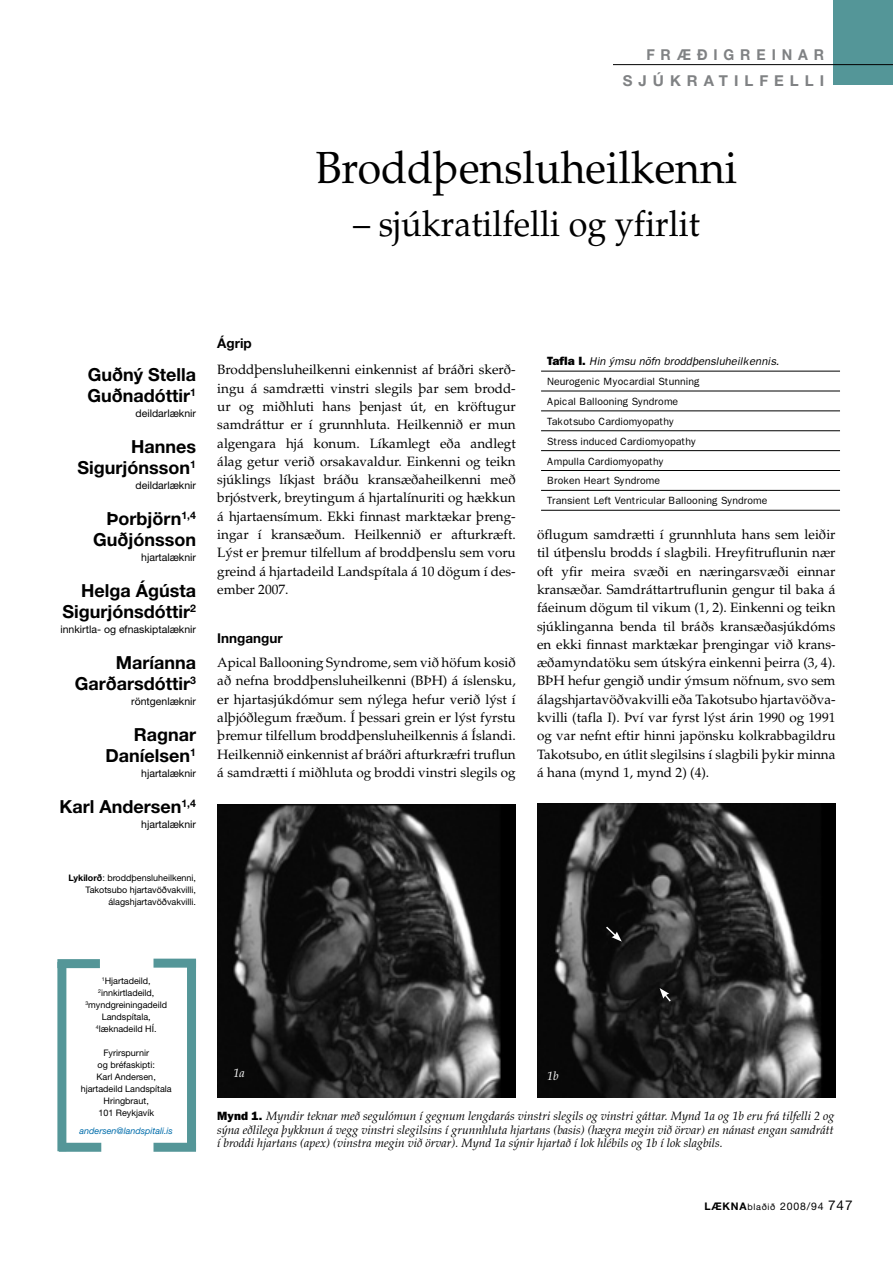
<style>
.page{position:relative;width:893px;height:1263px;background:#fff}
.page>*{position:absolute;margin:0;border:0;box-sizing:border-box;transform-origin:0 0}
.t1{font:45px "Palatino";color:#000;scale:.95 1}
.t2{font:36px "Palatino";color:#000;scale:.95 1}
.t3{font:700 18px/21px "Helvetica Neue";color:#000;text-align:right}
.t4{font:700 15px/25.5px "Helvetica Neue";letter-spacing:.4em;color:#808284;text-align:right;scale:.95 1}
.t5{font:13.5px/18.3px "Palatino";color:#000;text-align:justify}
.t6{font:700 13.5px "Helvetica Neue";color:#000}
.t7{font:italic 12px/13.5px "Palatino";color:#000;text-align:justify}
.t8{font:italic 12px "Palatino";color:#fff}
.t9{font:italic 11.25px "Franklin Gothic";color:#000}
.t10{font:10.5px/19.8px "Franklin Gothic";color:#000}
.t11{font:10.5px "Helvetica Neue";color:#000}
.t12{font:9px/12px "Helvetica Neue";color:#000;text-align:center}
.t13{font:italic 9px "Helvetica Neue";color:#006dab}
.s1{font-weight:700}
.s2{font-weight:800;font-style:normal;font-size:12px}
.s3{font-family:"Franklin Gothic";font-weight:800;font-style:normal}
.s4{font-size:9px}
.s5{font-size:13.5px}
</style>
<div class="page">
<div style="left:833px;top:0;width:60px;height:85px;background:#549698"></div>
<hr style="left:613px;top:64px;width:280px;height:1px;background:#000">
<div style="left:57px;top:959px;width:43px;height:9px;background:#549698"></div>
<div style="left:153px;top:959px;width:43px;height:9px;background:#549698"></div>
<div style="left:187px;top:959px;width:9px;height:191px;background:#549698"></div>
<div style="left:57px;top:962px;width:9px;height:189px;background:#549698"></div>
<div style="left:59px;top:1143px;width:42px;height:9px;background:#549698"></div>
<div style="left:153px;top:1143px;width:43px;height:9px;background:#549698"></div>
<hr style="left:541px;top:371px;width:299px;height:1px;background:#000">
<hr style="left:541px;top:391px;width:299px;height:1px;background:#000">
<hr style="left:541px;top:411px;width:299px;height:1px;background:#000">
<hr style="left:541px;top:430px;width:299px;height:1px;background:#000">
<hr style="left:541px;top:450px;width:299px;height:1px;background:#000">
<hr style="left:541px;top:470px;width:299px;height:1px;background:#000">
<hr style="left:541px;top:490px;width:299px;height:1px;background:#000">
<hr style="left:541px;top:510px;width:299px;height:1px;background:#000">
<img style="left:537px;top:804px;width:299px;height:293px">
<img style="left:217px;top:804px;width:299px;height:293px">
<svg style="left:660px;top:988px;width:12px;height:15px"></svg>
<svg style="left:604px;top:925px;width:18px;height:16px"></svg>
<p class="t4" style="left:646px;top:42px;width:85px">FR ÆÐIGREI</p>
<p class="t4" style="left:623px;top:42px;width:212px">NAR<br>SJ ÚKRATI LFELLI</p>
<h1 class="t1" style="left:315px;top:142px;width:446px">Broddþensluheilkenni</h1>
<h2 class="t2" style="left:353px;top:202px;width:367px">– sjúkratilfelli og yfirlit</h2>
<h3 class="t3" style="left:88px;top:364px;width:110px;text-align:left">Guðný Stella<br>Guðnadóttir<sup>1</sup></h3>
<p class="t11" style="left:136px;top:407px;width:62px">deildarlæknir</p>
<h3 class="t3" style="left:78px;top:436px;width:120px">Hannes<br>Sigurjónsson<sup>1</sup></h3>
<p class="t11" style="left:136px;top:479px;width:62px">deildarlæknir</p>
<h3 class="t3" style="left:93px;top:508px;width:105px">Þorbjörn<sup>1,4<br></sup>Guðjónsson</h3>
<p class="t11" style="left:141px;top:551px;width:56px">hjartalæknir</p>
<h3 class="t3" style="left:63px;top:580px;width:135px">Helga Ágústa<br>Sigurjónsdóttir<sup>2</sup></h3>
<p class="t11" style="left:60px;top:623px;width:137px">innkirtla- og efnaskiptalæknir</p>
<h3 class="t3" style="left:75px;top:652px;width:123px">Maríanna<br>Garðarsdóttir<sup>3</sup></h3>
<p class="t11" style="left:131px;top:695px;width:66px">röntgenlæknir</p>
<h3 class="t3" style="left:106px;top:724px;width:92px">Ragnar<br>Daníelsen<sup>1</sup></h3>
<p class="t11" style="left:141px;top:767px;width:56px">hjartalæknir</p>
<h3 class="t3" style="left:59px;top:796px;width:138px">Karl Andersen<sup>1,4</sup></h3>
<p class="t11" style="left:141px;top:818px;width:56px">hjartalæknir</p>
<p class="t12" style="left:68px;top:872px;width:129px;text-align:right"><span class="s1">Lykilorð</span>: broddþensluheilkenni,<br>Takotsubo hjartavöðvakvilli, álagshjartavöðvakvilli.</p>
<p class="t6" style="left:217px;top:334px;width:36px">Ágrip</p>
<p class="t5" style="left:217px;top:361px;width:300px">Broddþensluheilkenni einkennist af bráðri skerð&shy;ingu á samdrætti vinstri slegils þar sem brodd&shy;ur og miðhluti hans þenjast út, en kröftugur samdráttur er í grunnhluta. Heilkennið er mun algengara hjá konum. Líkamlegt eða andlegt álag getur verið orsakavaldur. Einkenni og teikn sjúklings líkjast bráðu kransæðaheilkenni með brjóstverk, breytingum á hjartalínuriti og hækkun á hjartaensímum. Ekki finnast marktækar þreng&shy;ingar í kransæðum. Heilkennið er afturkræft.<br>Lýst er þremur tilfellum af broddþenslu sem voru greind á hjartadeild Landspítala á 10 dögum í des&shy;ember 2007.</p>
<p class="t6" style="left:217px;top:629px;width:67px">Inngangur</p>
<p class="t5" style="left:217px;top:654px;width:300px">Apical Ballooning Syndrome, sem við höfum kosið að nefna broddþensluheilkenni (BÞH) á íslensku, er hjartasjúkdómur sem nýlega hefur verið lýst í alþjóðlegum fræðum. Í þessari grein er lýst fyrstu þremur tilfellum broddþensluheilkennis á Íslandi.<br>Heilkennið einkennist af bráðri afturkræfri truflun á samdrætti í miðhluta og broddi vinstri slegils og</p>
<p class="t9" style="left:547px;top:355px;width:234px"><span class="s2">Tafla I.</span> Hin ýmsu nöfn broddþensluheilkennis.</p>
<p class="t10" style="left:547px;top:372px;width:222px">Neurogenic Myocardial Stunning<br>Apical Ballooning Syndrome<br>Takotsubo Cardiomyopathy<br>Stress induced Cardiomyopathy<br>Ampulla Cardiomyopathy<br>Broken Heart Syndrome<br>Transient Left Ventricular Ballooning Syndrome</p>
<p class="t5" style="left:537px;top:525px;width:300px">öflugum samdrætti í grunnhluta hans sem leiðir til útþenslu brodds í slagbili. Hreyfitruflunin nær oft yfir meira svæði en næringarsvæði einnar kransæðar. Samdráttartruflunin gengur til baka á fáeinum dögum til vikum (1, 2). Einkenni og teikn sjúklinganna benda til bráðs kransæðasjúkdóms en ekki finnast marktækar þrengingar við krans&shy;æðamyndatöku sem útskýra einkenni þeirra (3, 4).<br>BÞH hefur gengið undir ýmsum nöfnum, svo sem álagshjartavöðvakvilli eða Takotsubo hjartavöðva&shy;kvilli (tafla I). Því var fyrst lýst árin 1990 og 1991 og var nefnt eftir hinni japönsku kolkrabbagildru Takotsubo, en útlit slegilsins í slagbili þykir minna á hana (mynd 1, mynd 2) (4).</p>
<p class="t12" style="left:85px;top:974px;width:83px"><sup>1</sup>Hjartadeild,<br><sup>2</sup>innkirtladeild,<br><sup>3</sup>myndgreiningadeild<br>Landspítala,<br><sup>4</sup>læknadeild HÍ.</p>
<p class="t12" style="left:81px;top:1046px;width:93px">Fyrirspurnir<br>og bréfaskipti:<br>Karl Andersen, hjartadeild Landspítala<br>Hringbraut,<br>101 Reykjavík</p>
<p class="t13" style="left:80px;top:1125px;width:95px">andersen@landspitali.is</p>
<p class="t8" style="left:234px;top:1065px;width:13px">1a</p>
<p class="t8" style="left:547px;top:1069px;width:13px">1b</p>
<p class="t7" style="left:217px;top:1110px;width:619px"><span class="s3">Mynd 1.</span> Myndir teknar með segulómun í gegnum lengdarás vinstri slegils og vinstri gáttar. Mynd 1a og 1b eru frá tilfelli 2 og sýna eðlilega þykknun á vegg vinstri slegilsins í grunnhluta hjartans (basis) (hægra megin við örvar) en nánast engan samdrátt í broddi hjartans (apex) (vinstra megin við örvar). Mynd 1a sýnir hjartað í lok hlébils og 1b í lok slagbils.</p>
<p class="t11" style="left:704px;top:1200px;width:150px"><span class="s1">LÆKNA</span><span class="s4">blaðið</span> 2008/94 <span class="s5">747</span></p>
</div>
